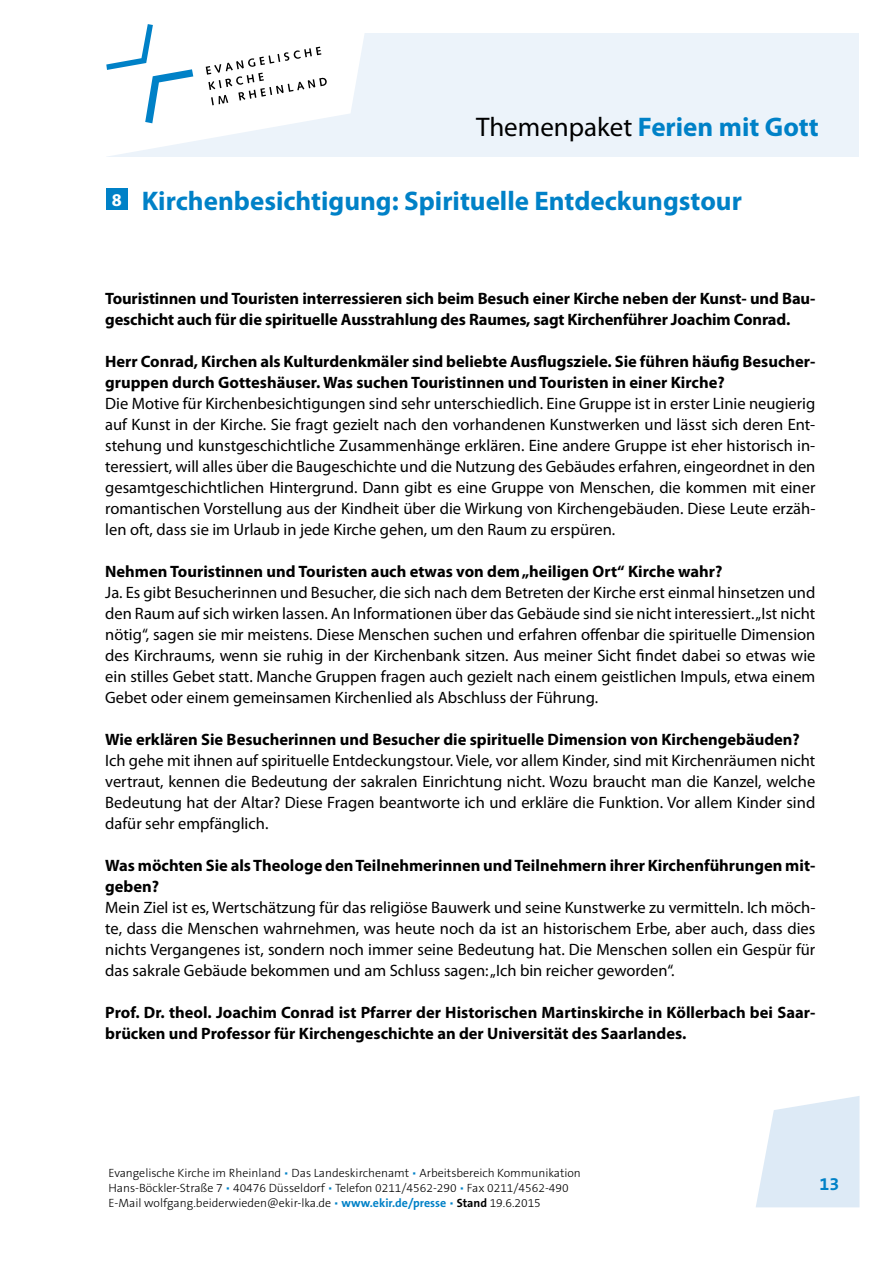
<style>
.page{position:relative;width:893px;height:1263px;background:#fff}
.page>*{position:absolute;margin:0;border:0;box-sizing:border-box;transform-origin:0 0}
.t1{font:700 27px "Myriad Pro";color:#0081c7}
.t2{font:700 18px "The Sans OT7";color:#0081c7}
.t3{font:16.5px/21px "Myriad Pro";color:#000;text-align:justify}
.t4{font:700 16.5px/21px "Myriad Pro";color:#000}
.t5{font:300 12px/15px "The Sans OT3";color:#000}
.s1{font-weight:400;color:#000}
.s2{font-size:18px;color:#fff}
.s3{color:#0081c7}
.s4{font-family:"The Sans OT7";font-weight:700;color:#0081c7}
.s5{font-family:"The Sans OT7";font-weight:700}
</style>
<div class="page">
<svg style="left:756px;top:1096px;width:104px;height:111px"></svg>
<div style="left:106px;top:34px;width:753px;height:123px;background:#ecf3fa"></div>
<svg style="left:106px;top:33px;width:264px;height:124px;fill:#fff"></svg>
<svg style="left:206px;top:47px;width:121px;height:58px;background:#e6e6e6"></svg>
<svg style="left:106px;top:24px;width:87px;height:99px;background:#e1f0f8"></svg>
<div style="left:106px;top:189px;width:22px;height:21px;background:#0081c7"></div>
<h1 class="t1" style="left:476px;top:109px;width:344px"><span class="s1">Themenpaket</span> Ferien mit Gott</h1>
<h1 class="t1" style="left:112px;top:183px;width:631px"><span class="s2">8</span> Kirchenbesichtigung: Spirituelle Entdeckungstour</h1>
<p class="t4" style="left:105px;top:287px;width:712px">Touristinnen und Touristen interressieren sich beim Besuch einer Kirche neben der Kunst- und Bau&shy;geschicht auch für die spirituelle Ausstrahlung des Raumes, sagt Kirchenführer Joachim Conrad.</p>
<p class="t4" style="left:105px;top:350px;width:712px">Herr Conrad, Kirchen als Kulturdenkmäler sind beliebte Ausflugsziele. Sie führen häufig Besucher&shy;gruppen durch Gotteshäuser. Was suchen Touristinnen und Touristen in einer Kirche?</p>
<p class="t3" style="left:105px;top:393px;width:712px">Die Motive für Kirchenbesichtigungen sind sehr unterschiedlich. Eine Gruppe ist in erster Linie neugierig auf Kunst in der Kirche. Sie fragt gezielt nach den vorhandenen Kunstwerken und lässt sich deren Ent&shy;stehung und kunstgeschichtliche Zusammenhänge erklären. Eine andere Gruppe ist eher historisch in&shy;teressiert, will alles über die Baugeschichte und die Nutzung des Gebäudes erfahren, eingeordnet in den gesamtgeschichtlichen H intergrund. Dann gibt es eine Gruppe von Menschen, die kommen mit einer romantischen Vorstellung aus der Kindheit über die Wirkung von Kirchengebäuden. Diese Leute erzäh&shy;len oft, dass sie im Urlaub in jede Kirche gehen, um den Raum zu erspüren.</p>
<p class="t4" style="left:105px;top:560px;width:619px">Nehmen Touristinnen und Touristen auch etwas von dem „heiligen Ort“ Kirche wahr?</p>
<p class="t3" style="left:105px;top:582px;width:712px">Ja. Es gibt Besucherinnen und Besucher, die sich nach dem Betreten der Kirche erst einmal hinsetzen und den Raum auf sich wirken lassen. An Informationen über das Gebäude sind sie nicht interessiert. „Ist nicht nötig“, sagen sie mir meistens. Diese Menschen suchen und erfahren offenbar die spirituelle Dimension des Kirchraums, wenn sie ruhig in der Kirchenbank sitzen. Aus meiner Sicht findet dabei so etwas wie ein stilles Gebet statt. Manche Gruppen fragen auch gezielt nach einem geistlichen Impuls, etwa einem Gebet oder einem gemeinsamen Kirchenlied als Abschluss der Führung.</p>
<p class="t4" style="left:105px;top:729px;width:696px">Wie erklären Sie Besucherinnen und Besucher die spirituelle Dimension von Kirchengebäuden?</p>
<p class="t3" style="left:105px;top:750px;width:712px">Ich gehe mit ihnen auf spirituelle Entdeckungstour. Viele, vor allem Kinder, sind mit Kirchenräumen nicht vertraut, kennen die Bedeutung der sakralen Einrichtung nicht. Wozu braucht man die Kanzel, welche Bedeutung hat der Altar? Diese Fragen beantworte ich und erkläre die Funktion. Vor allem Kinder sind dafür sehr empfänglich.</p>
<p class="t4" style="left:105px;top:855px;width:712px">Was möchten Sie als Theologe den Teilnehmerinnen und Teilnehmern ihrer Kirchenführungen mit&shy;geben?</p>
<p class="t3" style="left:105px;top:897px;width:712px">Mein Ziel ist es, Wertschätzung für das religiöse Bauwerk und seine Kunstwerke zu vermitteln. Ich möch&shy;te, dass die Menschen wahrnehmen, was heute noch da ist an historischem Erbe, aber auch, dass dies nichts Vergangenes ist, sondern noch immer seine Bedeutung hat. Die Menschen sollen ein Gespür für das sakrale Gebäude bekommen und am Schluss sagen: „Ich bin reicher geworden“.</p>
<p class="t4" style="left:105px;top:1002px;width:712px">Prof. Dr. theol. Joachim Conrad ist Pfarrer der Historischen Martinskirche in Köllerbach bei Saar&shy;brücken und Professor für Kirchengeschichte an der Universität des Saarlandes.</p>
<p class="t5" style="left:108px;top:1166px;width:474px">Evangelische Kirche im Rheinland <span class="s3">▪</span> Das Landeskirchenamt <span class="s3">▪</span> Arbeitsbereich Kommunikation<br>Hans-Böckler-Straße 7 <span class="s3">▪</span> 40476 Düsseldorf <span class="s3">▪</span> Telefon 0211/4562-290 <span class="s3">▪</span> Fax 0211/4562-490<br>E-Mail wolfgang.beiderwieden@ekir-lka.de <span class="s3">▪</span> <span class="s4">www.ekir.de/presse</span> <span class="s3">▪</span> <span class="s5">Stand</span> 19.6.2015</p>
<p class="t2" style="left:820px;top:1173px;width:21px">13</p>
</div>
